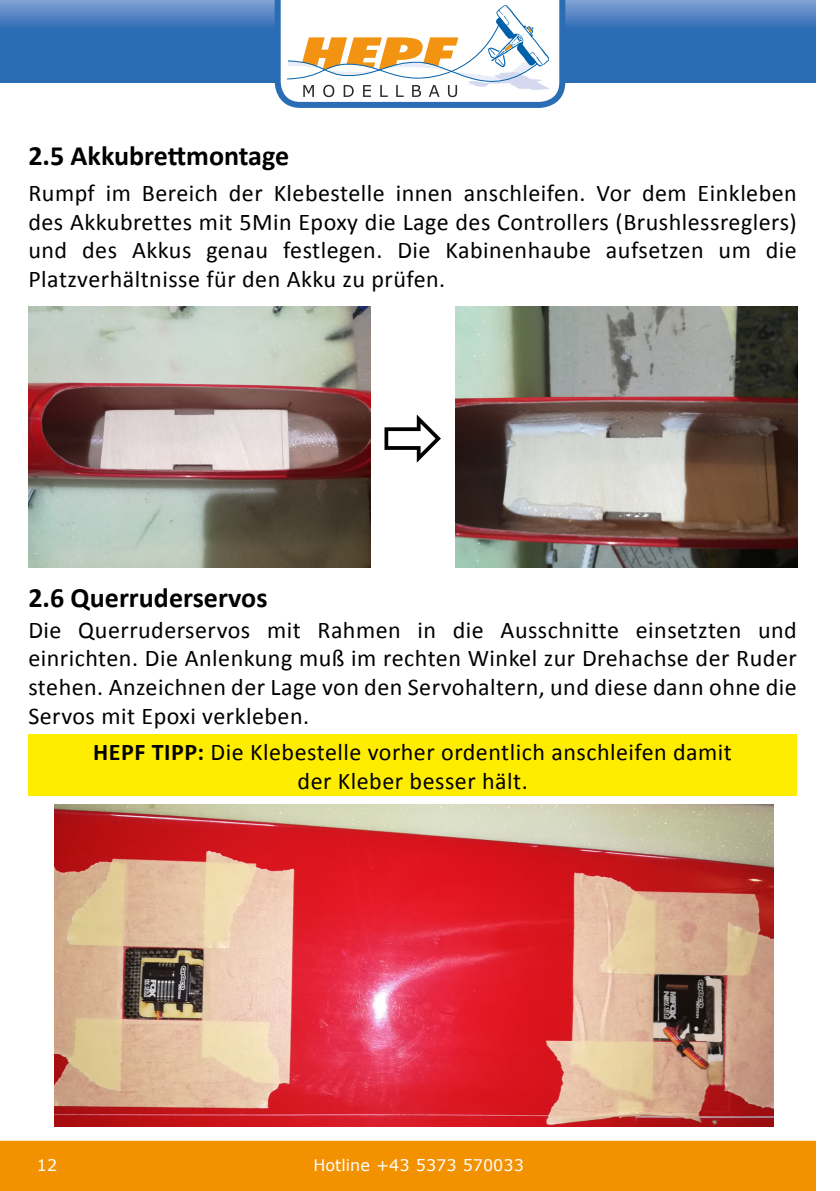
<style>
.page{position:relative;width:840px;height:1191px;background:#fff}
.page>*{position:absolute;margin:0;border:0;box-sizing:border-box;transform-origin:0 0}
.t1{font:700 28px "Calibri";color:#000}
.t2{font:24px/28.8px "Calibri";letter-spacing:.02em;color:#000;text-align:justify}
.t3{font:16px "Verdana";color:#fff}
.s1{font-weight:700}
</style>
<div class="page">
<div style="left:0;top:1140px;width:815px;height:51px;background:#f39200"></div>
<svg style="left:0;top:0;width:815px;height:82px;background:#3b76ba"></svg>
<svg style="left:271px;top:0;width:297px;height:108px"></svg>
<img style="left:28px;top:306px;width:342px;height:261px">
<img style="left:455px;top:306px;width:341px;height:261px">
<div style="left:28px;top:734px;width:768px;height:62px;background:#ffed00"></div>
<img style="left:55px;top:804px;width:717px;height:322px">
<p class="t1" style="left:28px;top:138px;width:262px">2.5 Akkubrettmontage</p>
<p class="t2" style="left:28px;top:178px;width:769px">Rumpf im Bereich der Klebestelle innen anschleifen. Vor dem Einkleben des Akkubrettes mit 5Min Epoxy die Lage des Controllers (Brushlessreglers) und des Akkus genau festlegen. Die Kabinenhaube aufsetzen um die Platzverhältnisse für den Akku zu prüfen.</p>
<p class="t1" style="left:28px;top:579px;width:240px">2.6 Querruderservos</p>
<p class="t2" style="left:28px;top:615px;width:769px">Die Querruderservos mit Rahmen in die Ausschnitte einsetzten und einrichten. Die Anlenkung muß im rechten Winkel zur Drehachse der Ruder stehen. Anzeichnen der Lage von den Servohaltern, und diese dann ohne die Servos mit Epoxi verkleben.</p>
<p class="t2" style="left:93px;top:737px;width:640px"><span class="s1">HEPF TIPP:</span> Die Klebestelle vorher ordentlich anschleifen damit</p>
<p class="t2" style="left:297px;top:766px;width:231px">der Kleber besser hält.</p>
<p class="t3" style="left:37px;top:1154px;width:22px">12</p>
<p class="t3" style="left:313px;top:1154px;width:212px">Hotline +43 5373 570033</p>
</div>
